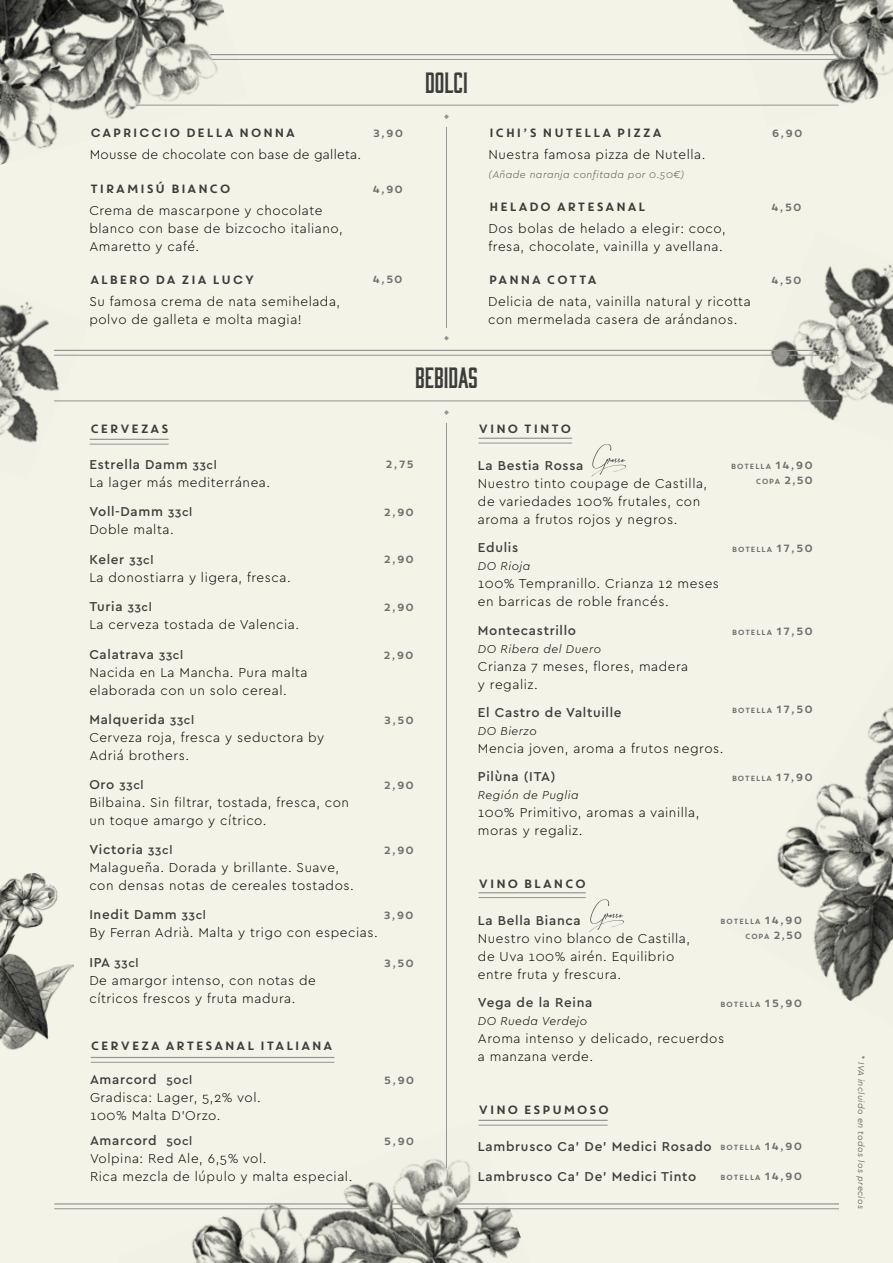
<style>
.page{position:relative;width:893px;height:1263px;background:#f3f3e7}
.page>*{position:absolute;margin:0;border:0;box-sizing:border-box;transform-origin:0 0}
.t1{font:27px "Bourbon";color:#3c3c3b}
.t2{font:300 13.5px/18px "Cera Pro";letter-spacing:.04em;color:#000}
.t3{font:500 13.5px/29.7px "Cera Pro";letter-spacing:.05em;color:#3c3c3b}
.t4{font:300 13.5px "Cera Pro";letter-spacing:.02em;color:#000}
.t5{font:12px "Core Circus";color:#3c3c3b}
.t6{font:italic 300 12px "Cera Pro";letter-spacing:.04em;color:#000}
.t7{font:500 12px "Cera Pro";letter-spacing:.05em;color:#3c3c3b}
.t8{font:10.5px "Core Circus";letter-spacing:-.05em;color:#6f6f6f}
.t9{font:italic 300 10.5px "Cera Pro";letter-spacing:.04em;color:#575756}
.t10{font:italic 9px "Cera Pro";letter-spacing:.04em;color:#3c3c3b}
.t11{font:7.5px/15px "Core Circus";letter-spacing:-.05em;color:#6f6f6f;text-align:right}
.s1{font-size:12px}
.s2{font-weight:500;color:#3c3c3b}
.s3{font-weight:500;font-size:12px;color:#3c3c3b}
.s4{font-size:13.5px}
.s5{font-size:10.5px}
</style>
<div class="page">
<img style="left:117px;top:1120px;width:419px;height:143px">
<img style="left:777px;top:707px;width:116px;height:294px">
<img style="left:754px;top:264px;width:139px;height:157px">
<img style="left:0;top:301px;width:90px;height:144px">
<img style="left:0;top:0;width:247px;height:165px">
<img style="left:730px;top:0;width:163px;height:105px">
<hr style="left:210px;top:54px;width:629px;height:1px;background:#949494">
<hr style="left:212px;top:59px;width:627px;height:1px;background:#949494">
<hr style="left:136px;top:105px;width:703px;height:1px;background:#949494">
<hr style="left:446px;top:113px;width:1px;height:221px;background:#949494">
<div style="left:436px;top:106px;width:21px;height:21px;background:#f3f3e7"></div>
<svg style="left:444px;top:114px;width:5px;height:5px"></svg>
<div style="left:436px;top:328px;width:21px;height:20px;background:#f3f3e7"></div>
<svg style="left:444px;top:336px;width:5px;height:5px"></svg>
<hr style="left:479px;top:438px;width:93px;height:1px;background:#949494">
<hr style="left:479px;top:443px;width:93px;height:1px;background:#949494">
<hr style="left:479px;top:1120px;width:129px;height:1px;background:#949494">
<hr style="left:479px;top:1125px;width:129px;height:1px;background:#949494">
<hr style="left:90px;top:439px;width:79px;height:1px;background:#949494">
<hr style="left:90px;top:444px;width:79px;height:1px;background:#949494">
<hr style="left:91px;top:1057px;width:243px;height:1px;background:#949494">
<hr style="left:91px;top:1062px;width:243px;height:1px;background:#949494">
<hr style="left:54px;top:350px;width:785px;height:1px;background:#949494">
<hr style="left:54px;top:355px;width:785px;height:1px;background:#949494">
<hr style="left:54px;top:401px;width:785px;height:1px;background:#949494">
<hr style="left:446px;top:408px;width:1px;height:760px;background:#949494">
<div style="left:436px;top:402px;width:21px;height:21px;background:#f3f3e7"></div>
<svg style="left:444px;top:410px;width:5px;height:5px"></svg>
<hr style="left:54px;top:1203px;width:297px;height:1px;background:#949494">
<hr style="left:457px;top:1203px;width:382px;height:1px;background:#949494">
<hr style="left:54px;top:1208px;width:315px;height:1px;background:#949494">
<svg style="left:391px;top:1203px;width:14px;height:6px"></svg>
<hr style="left:458px;top:1208px;width:381px;height:1px;background:#949494">
<svg style="left:591px;top:444px;width:36px;height:33px"></svg>
<hr style="left:479px;top:892px;width:107px;height:1px;background:#949494">
<hr style="left:479px;top:897px;width:107px;height:1px;background:#949494">
<svg style="left:589px;top:899px;width:35px;height:33px"></svg>
<img style="left:0;top:873px;width:73px;height:177px">
<p class="t5" style="left:90px;top:124px;width:208px">CAPRICCIO DELLA NONNA</p>
<p class="t8" style="left:372px;top:126px;width:33px">3,90</p>
<p class="t4" style="left:90px;top:145px;width:273px">Mousse de chocolate con base de galleta.</p>
<p class="t5" style="left:89px;top:181px;width:143px">TIRAMISÚ BIANCO</p>
<p class="t8" style="left:372px;top:182px;width:33px">4,90</p>
<p class="t2" style="left:89px;top:201px;width:255px">Crema de mascarpone y chocolate blanco con base de bizcocho italiano,<br>Amaretto y café.</p>
<p class="t5" style="left:89px;top:272px;width:167px">ALBERO DA ZIA LUCY</p>
<p class="t2" style="left:89px;top:292px;width:252px">Su famosa crema de nata semihelada, polvo de galleta e molta magia!</p>
<p class="t8" style="left:372px;top:273px;width:33px">4,50</p>
<h1 class="t1" style="left:425px;top:66px;width:44px">DOLCI</h1>
<p class="t5" style="left:489px;top:125px;width:175px">ICHI’S NUTELLA PIZZA</p>
<p class="t8" style="left:771px;top:126px;width:34px">6,90</p>
<p class="t2" style="left:489px;top:145px;width:218px">Nuestra famosa pizza de Nutella.</p>
<p class="t9" style="left:489px;top:168px;width:197px">(Añade naranja confitada por 0.50€)</p>
<p class="t5" style="left:489px;top:199px;width:159px">HELADO ARTESANAL</p>
<p class="t8" style="left:771px;top:200px;width:33px">4,50</p>
<p class="t2" style="left:489px;top:219px;width:239px">Dos bolas de helado a elegir: coco, fresa, chocolate, vainilla y avellana.</p>
<p class="t5" style="left:488px;top:272px;width:111px">PANNA COTTA</p>
<p class="t8" style="left:771px;top:273px;width:33px">4,50</p>
<p class="t2" style="left:488px;top:292px;width:264px">Delicia de nata, vainilla natural y ricotta con mermelada casera de arándanos.</p>
<h1 class="t1" style="left:415px;top:361px;width:64px">BEBIDAS</h1>
<p class="t5" style="left:90px;top:421px;width:81px">CERVEZAS</p>
<p class="t3" style="left:89px;top:449px;width:129px">Estrella Damm <span class="s1">33cl</span></p>
<p class="t8" style="left:385px;top:457px;width:31px">2,75</p>
<p class="t2" style="left:89px;top:467px;width:182px;line-height:29.2px">La lager más mediterránea.<br><span class="s2">Voll-Damm</span> <span class="s3">33cl</span></p>
<p class="t8" style="left:383px;top:505px;width:33px">2,90</p>
<p class="t2" style="left:89px;top:520px;width:86px">Doble malta.</p>
<p class="t3" style="left:89px;top:544px;width:66px">Keler <span class="s1">33cl</span></p>
<p class="t8" style="left:383px;top:553px;width:33px">2,90</p>
<p class="t2" style="left:89px;top:568px;width:203px">La donostiarra y ligera, fresca.</p>
<p class="t3" style="left:89px;top:591px;width:64px">Turia <span class="s1">33cl</span></p>
<p class="t8" style="left:383px;top:600px;width:33px">2,90</p>
<p class="t2" style="left:89px;top:609px;width:211px;line-height:29.5px">La cerveza tostada de Valencia.<br><span class="s2">Calatrava</span> <span class="s3">33cl</span></p>
<p class="t8" style="left:383px;top:648px;width:33px">2,90</p>
<p class="t2" style="left:89px;top:662px;width:220px">Nacida en La Mancha. Pura malta elaborada con un solo cereal.</p>
<p class="t3" style="left:89px;top:704px;width:106px">Malquerida <span class="s1">33cl</span></p>
<p class="t8" style="left:383px;top:713px;width:33px">3,50</p>
<p class="t2" style="left:89px;top:728px;width:236px">Cerveza roja, fresca y seductora by<br>Adriá brothers.</p>
<p class="t7" style="left:89px;top:777px;width:56px"><span class="s4">Oro</span> 33cl</p>
<p class="t8" style="left:383px;top:779px;width:33px">2,90</p>
<p class="t2" style="left:89px;top:793px;width:261px">Bilbaina. Sin filtrar, tostada, fresca, con un toque amargo y cítrico.</p>
<p class="t3" style="left:89px;top:834px;width:85px">Victoria <span class="s1">33cl</span></p>
<p class="t8" style="left:383px;top:843px;width:33px">2,90</p>
<p class="t2" style="left:89px;top:858px;width:266px">Malagueña. Dorada y brillante. Suave, con densas notas de cereales tostados.</p>
<p class="t3" style="left:89px;top:899px;width:118px">Inedit Damm <span class="s1">33cl</span></p>
<p class="t8" style="left:383px;top:908px;width:33px">3,90</p>
<p class="t2" style="left:89px;top:923px;width:290px">By Ferran Adrià. Malta y trigo con especias.</p>
<p class="t7" style="left:89px;top:955px;width:51px"><span class="s4">IPA</span> 33cl</p>
<p class="t8" style="left:383px;top:956px;width:33px">3,50</p>
<p class="t2" style="left:89px;top:971px;width:228px">De amargor intenso, con notas de cítricos frescos y fruta madura.</p>
<p class="t5" style="left:90px;top:1037px;width:245px">CERVEZA ARTESANAL ITALIANA</p>
<p class="t2" style="left:90px;top:1069px;width:172px"><span class="s2">Amarcord</span> <span class="s3">50cl<br></span>Gradisca: Lager, 5,2% vol.<br>100% Malta D’Orzo.</p>
<p class="t2" style="left:90px;top:1131px;width:264px"><span class="s2">Amarcord</span> <span class="s3">50cl<br></span>Volpina: Red Ale, 6,5% vol.<br>Rica mezcla de lúpulo y malta especial.</p>
<p class="t8" style="left:383px;top:1073px;width:33px">5,90</p>
<p class="t8" style="left:383px;top:1134px;width:33px">5,90</p>
<p class="t5" style="left:478px;top:421px;width:96px">VINO TINTO</p>
<p class="t3" style="left:478px;top:450px;width:107px">La Bestia Rossa</p>
<p class="t2" style="left:478px;top:474px;width:231px">Nuestro tinto coupage de Castilla, de variedades 100% frutales, con aroma a frutos rojos y negros.</p>
<p class="t11" style="left:731px;top:459px;width:84px">BOTELLA <span class="s5">14,90<br></span>COPA <span class="s5">2,50</span></p>
<p class="t3" style="left:478px;top:532px;width:42px">Edulis</p>
<p class="t11" style="left:731px;top:541px;width:83px">BOTELLA <span class="s5">17,50</span></p>
<p class="t6" style="left:478px;top:558px;width:54px">DO Rioja</p>
<p class="t2" style="left:478px;top:574px;width:243px">100% Tempranillo. Crianza 12 meses en barricas de roble francés.</p>
<p class="t3" style="left:478px;top:615px;width:100px">Montecastrillo</p>
<p class="t11" style="left:731px;top:624px;width:83px">BOTELLA <span class="s5">17,50</span></p>
<p class="t6" style="left:478px;top:641px;width:125px">DO Ribera del Duero</p>
<p class="t2" style="left:478px;top:657px;width:212px">Crianza 7 meses, flores, madera y regaliz.</p>
<p class="t3" style="left:478px;top:697px;width:145px">El Castro de Valtuille</p>
<p class="t11" style="left:731px;top:703px;width:83px">BOTELLA <span class="s5">17,50</span></p>
<p class="t6" style="left:478px;top:723px;width:60px">DO Bierzo</p>
<p class="t2" style="left:478px;top:739px;width:247px">Mencia joven, aroma a frutos negros.</p>
<p class="t3" style="left:478px;top:761px;width:79px">Pilùna (ITA)</p>
<p class="t11" style="left:731px;top:771px;width:84px">BOTELLA <span class="s5">17,90</span></p>
<p class="t6" style="left:478px;top:787px;width:102px">Región de Puglia</p>
<p class="t2" style="left:478px;top:803px;width:223px">100% Primitivo, aromas a vainilla, moras y regaliz.</p>
<p class="t5" style="left:478px;top:875px;width:110px">VINO BLANCO</p>
<p class="t3" style="left:478px;top:905px;width:104px">La Bella Bianca</p>
<p class="t2" style="left:478px;top:929px;width:214px">Nuestro vino blanco de Castilla, de Uva 100% airén. Equilibrio entre fruta y frescura.</p>
<p class="t11" style="left:720px;top:913px;width:84px">BOTELLA <span class="s5">14,90<br></span>COPA <span class="s5">2,50</span></p>
<p class="t3" style="left:478px;top:987px;width:116px">Vega de la Reina</p>
<p class="t11" style="left:720px;top:996px;width:84px">BOTELLA <span class="s5">15,90</span></p>
<p class="t6" style="left:478px;top:1013px;width:111px">DO Rueda Verdejo</p>
<p class="t2" style="left:478px;top:1029px;width:248px">Aroma intenso y delicado, recuerdos a manzana verde.</p>
<p class="t5" style="left:478px;top:1102px;width:133px">VINO ESPUMOSO</p>
<p class="t3" style="left:478px;top:1131px;width:235px">Lambrusco Ca’ De’ Medici Rosado<br>Lambrusco Ca’ De’ Medici Tinto</p>
<p class="t11" style="left:720px;top:1140px;width:84px">BOTELLA <span class="s5">14,90</span></p>
<p class="t11" style="left:720px;top:1169px;width:84px">BOTELLA <span class="s5">14,90</span></p>
<p class="t10" style="left:867px;top:1055px;width:156px;rotate:90deg">* IVA incluido en todos los precios</p>
</div>
